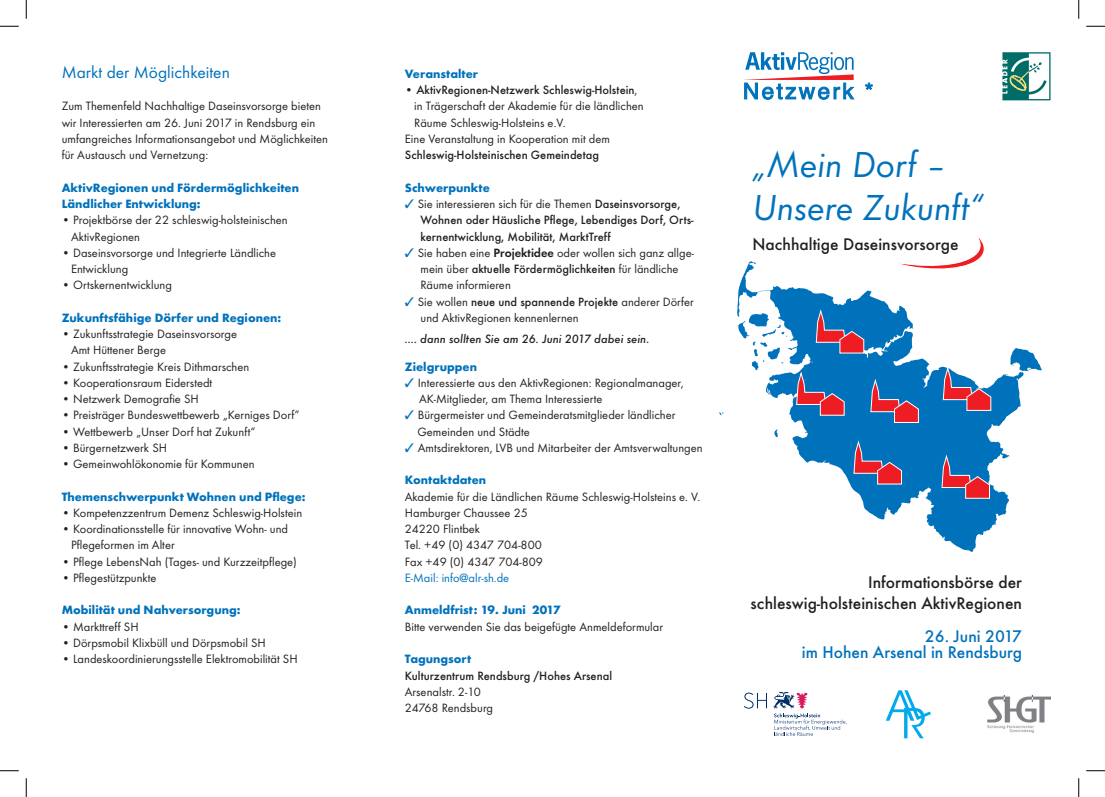
<style>
.page{position:relative;width:1105px;height:797px;background:#fff}
.page>*{position:absolute;margin:0;border:0;box-sizing:border-box;transform-origin:0 0}
.t1{font:37.5px/42.5px "Futura T Boo Obl";color:#0072bc}
.t2{font:500 17.5px/21px "Futura T";color:#231f20;text-align:right}
.t3{font:500 17.5px/16.2px "Futura T";color:#0072bc;text-align:right}
.t4{font:17.5px "Futura T Boo";color:#0072bc}
.t5{font:12.5px/16.2px "Futura T Boo";color:#231f20}
.t6{font:500 12.5px/16.2px "Futura T";color:#231f20}
.t7{font:700 12.5px/16.2px "Futura T";color:#0072bc}
.t8{font:italic 500 12.5px "Futura T";color:#231f20}
.t9{font:12.5px "Futura T Boo";color:#0072bc}
.s1{font-family:"Futura T Boo";font-weight:400}
.s2{color:#0072bc}
.s3{font-family:"Futura T";font-weight:500}
.s4{font-family:"Futura T Dem"}
</style>
<div class="page">
<svg style="left:886px;top:690px;width:45px;height:48px"></svg>
<svg style="left:743px;top:52px;width:111px;height:48px"></svg>
<svg style="left:865px;top:83px;width:8px;height:7px"></svg>
<svg style="left:737px;top:261px;width:305px;height:291px"></svg>
<svg style="left:942px;top:365px;width:50px;height:46px"></svg>
<svg style="left:738px;top:308px;width:181px;height:115px"></svg>
<svg style="left:853px;top:439px;width:49px;height:46px"></svg>
<svg style="left:941px;top:453px;width:49px;height:46px"></svg>
<svg style="left:870px;top:238px;width:115px;height:35px"></svg>
<svg style="left:1002px;top:52px;width:48px;height:48px"></svg>
<svg style="left:744px;top:692px;width:23px;height:16px"></svg>
<svg style="left:773px;top:691px;width:74px;height:45px"></svg>
<img style="left:988px;top:695px;width:62px;height:37px">
<svg style="left:0;top:25px;width:19px;height:2px"></svg>
<svg style="left:1086px;top:25px;width:19px;height:2px"></svg>
<svg style="left:0;top:770px;width:19px;height:1px"></svg>
<svg style="left:1086px;top:770px;width:19px;height:1px"></svg>
<svg style="left:25px;top:0;width:2px;height:19px"></svg>
<svg style="left:25px;top:778px;width:2px;height:19px"></svg>
<svg style="left:1078px;top:0;width:1px;height:19px"></svg>
<svg style="left:1078px;top:778px;width:1px;height:19px"></svg>
<h2 class="t4" style="left:62px;top:62px;width:170px">Markt der Möglichkeiten</h2>
<p class="t5" style="left:62px;top:98px;width:268px">Zum Themenfeld Nachhaltige Daseinsvorsorge bieten wir Interessierten am 26. Juni 2017 in Rendsburg ein umfangreiches Informationsangebot und Möglichkeiten für Austausch und Vernetzung:</p>
<p class="t7" style="left:62px;top:179px;width:239px">AktivRegionen und Fördermöglichkeiten<br>Ländlicher Entwicklung:</p>
<p class="t5" style="left:71px;top:212px;width:218px;text-indent:-9px">• Projektbörse der 22 schleswig-holsteinischen<br>AktivRegionen</p>
<p class="t5" style="left:71px;top:245px;width:207px;text-indent:-9px">• Daseinsvorsorge und Integrierte Ländliche<br>Entwicklung</p>
<p class="t5" style="left:62px;top:277px;width:112px">• Ortskernentwicklung</p>
<p class="t7" style="left:62px;top:309px;width:221px">Zukunftsfähige Dörfer und Regionen:</p>
<p class="t5" style="left:71px;top:326px;width:167px;text-indent:-9px">• Zukunftsstrategie Daseinsvorsorge<br>Amt Hüttener Berge</p>
<p class="t5" style="left:62px;top:358px;width:189px">• Zukunftsstrategie Kreis Dithmarschen</p>
<p class="t5" style="left:62px;top:375px;width:152px">• Kooperationsraum Eiderstedt</p>
<p class="t5" style="left:62px;top:391px;width:139px">• Netzwerk Demografie SH</p>
<p class="t5" style="left:62px;top:407px;width:239px">• Preisträger Bundeswettbewerb „Kerniges Dorf“</p>
<p class="t5" style="left:62px;top:423px;width:195px">• Wettbewerb „Unser Dorf hat Zukunft“</p>
<p class="t5" style="left:62px;top:440px;width:107px">• Bürgernetzwerk SH</p>
<p class="t5" style="left:62px;top:456px;width:194px">• Gemeinwohlökonomie für Kommunen</p>
<p class="t7" style="left:62px;top:488px;width:245px">Themenschwerpunkt Wohnen und Pflege:</p>
<p class="t5" style="left:62px;top:505px;width:242px">• Kompetenzzentrum Demenz Schleswig-Holstein</p>
<p class="t5" style="left:71px;top:521px;width:219px;text-indent:-9px">• Koordinationsstelle für innovative Wohn- und<br>Pflegeformen im Alter</p>
<p class="t5" style="left:62px;top:553px;width:237px">• Pflege LebensNah (Tages- und Kurzzeitpflege)</p>
<p class="t5" style="left:62px;top:570px;width:96px">• Pflegestützpunkte</p>
<p class="t7" style="left:62px;top:602px;width:180px">Mobilität und Nahversorgung:</p>
<p class="t5" style="left:62px;top:618px;width:78px">• Markttreff SH</p>
<p class="t5" style="left:62px;top:635px;width:206px">• Dörpsmobil Klixbüll und Dörpsmobil SH</p>
<p class="t5" style="left:62px;top:651px;width:237px">• Landeskoordinierungsstelle Elektromobilität SH</p>
<p class="t7" style="left:405px;top:66px;width:75px">Veranstalter</p>
<p class="t6" style="left:405px;top:82px;width:234px"><span class="s1">•</span> AktivRegionen-Netzwerk Schleswig-Holstein<span class="s1">,</span></p>
<p class="t5" style="left:414px;top:98px;width:231px">in Trägerschaft der Akademie für die ländlichen</p>
<p class="t5" style="left:414px;top:115px;width:153px">Räume Schleswig-Holsteins e.V.</p>
<p class="t5" style="left:405px;top:131px;width:207px">Eine Veranstaltung in Kooperation mit dem</p>
<p class="t6" style="left:405px;top:147px;width:196px">Schleswig-Holsteinischen Gemeindetag</p>
<p class="t7" style="left:405px;top:179px;width:87px">Schwerpunkte</p>
<p class="t5" style="left:405px;top:196px;width:277px"><span class="s2">✓</span> Sie interessieren sich für die Themen <span class="s3">Daseinsvorsorge,</span></p>
<p class="t6" style="left:420px;top:212px;width:275px">Wohnen oder Häusliche Pflege, Lebendiges Dorf, Orts&shy;kernentwicklung, Mobilität, MarktTreff</p>
<p class="t5" style="left:405px;top:245px;width:291px"><span class="s2">✓</span> Sie haben eine <span class="s4">Projektidee</span> oder wollen sich ganz allge-</p>
<p class="t6" style="left:420px;top:261px;width:259px"><span class="s1">mein über</span> aktuelle Fördermöglichkeiten <span class="s1">für ländliche</span></p>
<p class="t5" style="left:420px;top:277px;width:92px">Räume informieren</p>
<p class="t6" style="left:405px;top:293px;width:291px"><span class="s2">✓</span> <span class="s1">Sie wollen</span> neue und spannende Projekte <span class="s1">anderer Dörfer</span></p>
<p class="t5" style="left:420px;top:310px;width:160px">und AktivRegionen kennenlernen</p>
<p class="t8" style="left:405px;top:331px;width:246px">…. dann sollten Sie am 26. Juni 2017 dabei sein.</p>
<p class="t7" style="left:405px;top:358px;width:74px">Zielgruppen</p>
<p class="t5" style="left:419px;top:375px;width:266px;text-indent:-14px"><span class="s2">✓</span> Interessierte aus den AktivRegionen: Regionalmanager,<br>AK-Mitglieder, am Thema Interessierte</p>
<p class="t5" style="left:417px;top:407px;width:260px;text-indent:-12px"><span class="s2">✓</span> Bürgermeister und Gemeinderatsmitglieder ländlicher<br>Gemeinden und Städte</p>
<p class="t5" style="left:405px;top:440px;width:299px"><span class="s2">✓</span> Amtsdirektoren, LVB und Mitarbeiter der Amtsverwaltungen</p>
<p class="t7" style="left:405px;top:472px;width:83px">Kontaktdaten</p>
<p class="t5" style="left:405px;top:488px;width:297px">Akademie für die Ländlichen Räume Schleswig-Holsteins e. V.<br>Hamburger Chaussee 25<br>24220 Flintbek<br>Tel. +49 (0) 4347 704-800<br>Fax +49 (0) 4347 704-809</p>
<p class="t9" style="left:405px;top:570px;width:106px">E-Mail: info@alr-sh.de</p>
<p class="t7" style="left:405px;top:602px;width:157px">Anmeldfrist: 19. Juni 2017</p>
<p class="t5" style="left:405px;top:618px;width:260px">Bitte verwenden Sie das beigefügte Anmeldeformular</p>
<p class="t7" style="left:405px;top:651px;width:68px">Tagungsort</p>
<p class="t6" style="left:405px;top:667px;width:209px">Kulturzentrum Rendsburg /Hohes Arsenal</p>
<p class="t5" style="left:405px;top:683px;width:90px">Arsenalstr. 2-10<br>24768 Rendsburg</p>
<h1 class="t1" style="left:752px;top:144px;width:233px">„Mein Dorf –<br>Unsere Zukunft“</h1>
<h2 class="t2" style="left:752px;top:234px;width:208px">Nachhaltige Daseinsvorsorge</h2>
<h2 class="t2" style="left:751px;top:572px;width:273px">Informationsbörse der schleswig-holsteinischen AktivRegionen</h2>
<h2 class="t3" style="left:802px;top:627px;width:222px">26. Juni 2017<br>im Hohen Arsenal in Rendsburg</h2>
</div>
